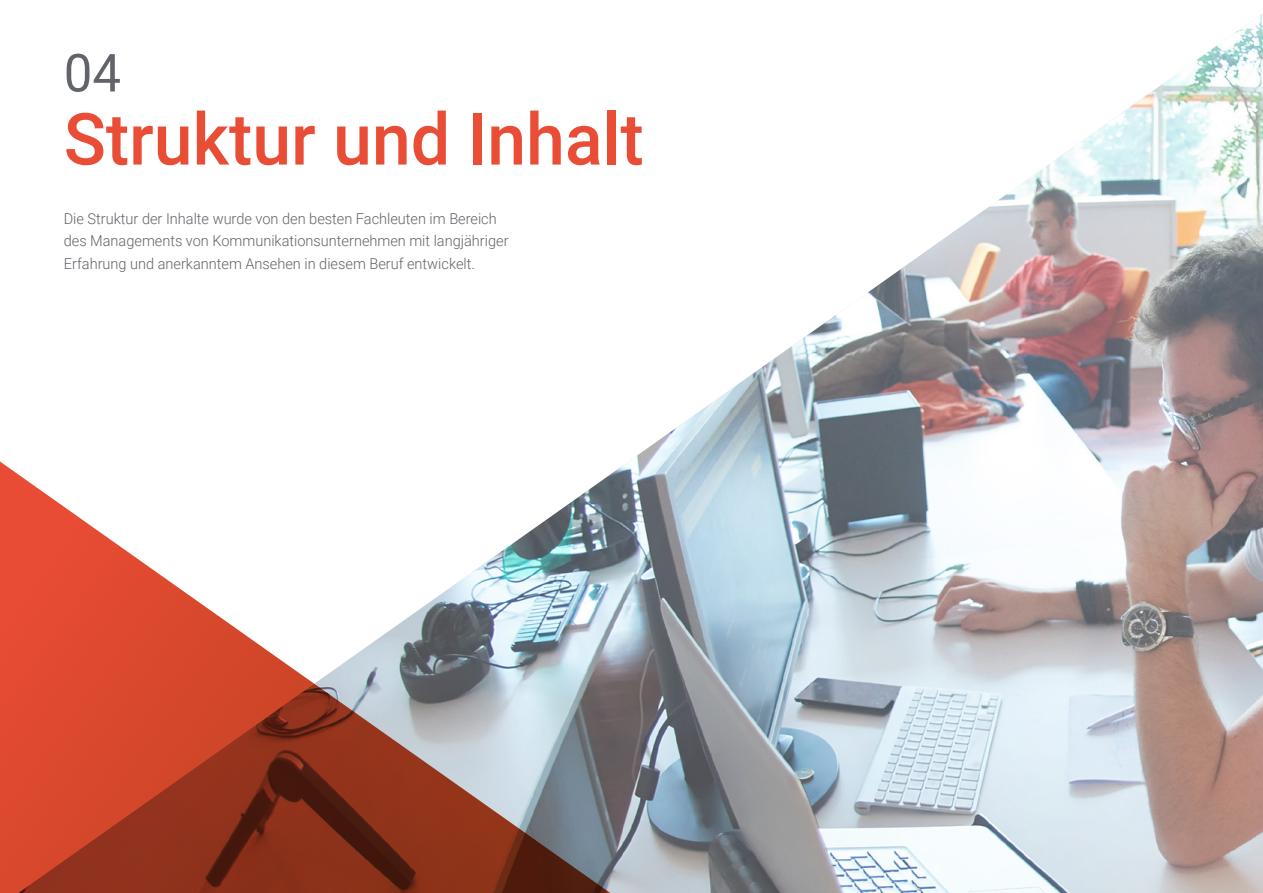
<style>
.page{position:relative;width:1263px;height:893px;background:#fff}
.page>*{position:absolute;margin:0;border:0;box-sizing:border-box;transform-origin:0 0}
.t1{font:500 72px "Roboto";color:#e94d35}
.t2{font:52.5px "Roboto";color:#61646a}
.t3{font:300 15px/22.5px "Roboto";color:#61646a}
</style>
<div class="page">
<img style="left:640px;top:13px;width:623px;height:880px">
<svg style="left:0;top:453px;width:640px;height:440px"></svg>
<h2 class="t2" style="left:64px;top:36px;width:59px">04</h2>
<h1 class="t1" style="left:64px;top:89px;width:581px">Struktur und Inhalt</h1>
<p class="t3" style="left:64px;top:207px;width:446px">Die Struktur der Inhalte wurde von den besten Fachleuten im Bereich des Managements von Kommunikationsunternehmen mit langjähriger<br>Erfahrung und anerkanntem Ansehen in diesem Beruf entwickelt.</p>
</div>
